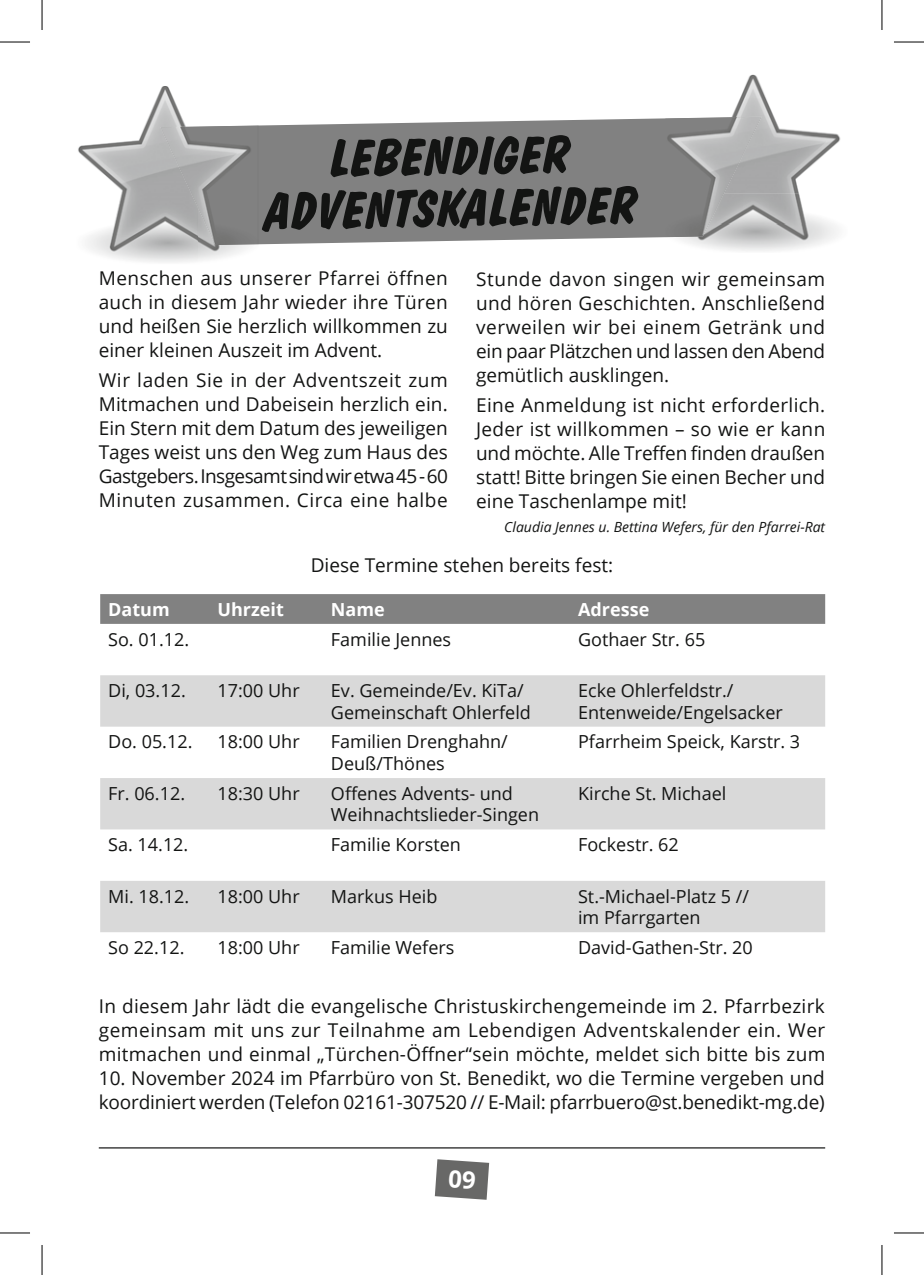
<style>
.page{position:relative;width:924px;height:1275px;background:#fff}
.page>*{position:absolute;margin:0;border:0;box-sizing:border-box;transform-origin:0 0}
.t1{font:700 52px/52px "Dom Diagonal BT";color:#131413;text-align:center}
.t2{font:19px/24px "Open Sans";color:#131413;text-align:justify}
.t3{font:18px/21.6px "Open Sans";color:#131413}
.t4{font:700 18px "Open Sans";color:#fff}
.t5{font:italic 14px "Open Sans";color:#131413}
</style>
<div class="page">
<hr style="left:99px;top:1147px;width:725px;height:1px;background:#131413">
<svg style="left:259px;top:118px;width:406px;height:127px;background:#898989"></svg>
<img style="left:78px;top:86px;width:120px;height:176px">
<img style="left:198px;top:245px;width:51px;height:16px">
<img style="left:160px;top:125px;width:99px;height:120px">
<img style="left:665px;top:75px;width:176px;height:176px">
<img style="left:665px;top:117px;width:96px;height:120px">
<div style="left:100px;top:594px;width:724px;height:30px;background:#818181"></div>
<svg style="left:100px;top:675px;width:724px;height:257px;fill:#d9d9d9"></svg>
<hr style="left:0;top:42px;width:30px;height:1px;background:#000">
<hr style="left:893px;top:42px;width:30px;height:1px;background:#000">
<hr style="left:0;top:1232px;width:30px;height:1px;background:#000">
<hr style="left:893px;top:1232px;width:30px;height:1px;background:#000">
<hr style="left:42px;top:0;width:1px;height:30px;background:#000">
<hr style="left:42px;top:1245px;width:1px;height:30px;background:#000">
<hr style="left:881px;top:0;width:1px;height:30px;background:#000">
<hr style="left:881px;top:1245px;width:1px;height:30px;background:#000">
<svg style="left:434px;top:1159px;width:55px;height:40px;background:#7b7b7a"></svg>
<h1 class="t1" style="left:263px;top:133px;width:374px;rotate:-1deg">LEBENDIGER<br>ADVENTSKALENDER</h1>
<p class="t2" style="left:99px;top:266px;width:350px">Menschen aus unserer Pfarrei öffnen auch in diesem Jahr wieder ihre Türen und heißen Sie herzlich willkommen zu einer kleinen Auszeit im Advent.</p>
<p class="t2" style="left:99px;top:367px;width:350px">Wir laden Sie in der Adventszeit zum Mitmachen und Dabeisein herzlich ein.<br>Ein Stern mit dem Datum des jeweiligen Tages weist uns den Weg zum Haus des Gastgebers. Insgesamt sind wir etwa 45 - 60<br>Minuten zusammen. Circa eine halbe</p>
<p class="t2" style="left:476px;top:267px;width:350px">Stunde davon singen wir gemeinsam und hören Geschichten. Anschließend verweilen wir bei einem Getränk und ein paar Plätzchen und lassen den Abend gemütlich ausklingen.</p>
<p class="t2" style="left:476px;top:392px;width:350px">Eine Anmeldung ist nicht erforderlich.<br>Jeder ist willkommen – so wie er kann und möchte. Alle Treffen finden draußen statt! Bitte bringen Sie einen Becher und eine Taschenlampe mit!</p>
<p class="t5" style="left:504px;top:517px;width:322px">Claudia Jennes u. Bettina Wefers, für den Pfarrei-Rat</p>
<p class="t2" style="left:310px;top:552px;width:304px">Diese Termine stehen bereits fest:</p>
<p class="t4" style="left:108px;top:596px;width:63px">Datum</p>
<p class="t4" style="left:217px;top:596px;width:68px">Uhrzeit</p>
<p class="t4" style="left:331px;top:596px;width:55px">Name</p>
<p class="t4" style="left:578px;top:596px;width:73px">Adresse</p>
<p class="t3" style="left:108px;top:628px;width:82px">So. 01.12.</p>
<p class="t3" style="left:331px;top:628px;width:122px">Familie Jennes</p>
<p class="t3" style="left:578px;top:628px;width:129px">Gothaer Str. 65</p>
<p class="t3" style="left:108px;top:679px;width:79px">Di, 03.12.</p>
<p class="t3" style="left:217px;top:679px;width:84px">17:00 Uhr</p>
<p class="t3" style="left:331px;top:679px;width:201px">Ev. Gemeinde/Ev. KiTa/<br>Gemeinschaft Ohlerfeld</p>
<p class="t3" style="left:578px;top:679px;width:206px">Ecke Ohlerfeldstr./<br>Entenweide/Engelsacker</p>
<p class="t3" style="left:108px;top:730px;width:86px">Do. 05.12.</p>
<p class="t3" style="left:217px;top:730px;width:84px">18:00 Uhr</p>
<p class="t3" style="left:331px;top:730px;width:178px">Familien Drenghahn/<br>Deuß/Thönes</p>
<p class="t3" style="left:578px;top:730px;width:223px">Pfarrheim Speick, Karstr. 3</p>
<p class="t3" style="left:108px;top:782px;width:78px">Fr. 06.12.</p>
<p class="t3" style="left:217px;top:782px;width:84px">18:30 Uhr</p>
<p class="t3" style="left:331px;top:782px;width:209px">Offenes Advents- und<br>Weihnachtslieder-Singen</p>
<p class="t3" style="left:578px;top:782px;width:150px">Kirche St. Michael</p>
<p class="t3" style="left:108px;top:833px;width:82px">Sa. 14.12.</p>
<p class="t3" style="left:331px;top:833px;width:131px">Familie Korsten</p>
<p class="t3" style="left:578px;top:833px;width:102px">Fockestr. 62</p>
<p class="t3" style="left:108px;top:885px;width:83px">Mi. 18.12.</p>
<p class="t3" style="left:217px;top:885px;width:84px">18:00 Uhr</p>
<p class="t3" style="left:331px;top:885px;width:108px">Markus Heib</p>
<p class="t3" style="left:578px;top:885px;width:172px">St.-Michael-Platz 5 // im Pfarrgarten</p>
<p class="t3" style="left:108px;top:936px;width:78px">So 22.12.</p>
<p class="t3" style="left:217px;top:936px;width:84px">18:00 Uhr</p>
<p class="t3" style="left:331px;top:936px;width:125px">Familie Wefers</p>
<p class="t3" style="left:578px;top:936px;width:176px">David-Gathen-Str. 20</p>
<p class="t2" style="left:99px;top:993px;width:727px">In diesem Jahr lädt die evangelische Christuskirchengemeinde im 2. Pfarrbezirk gemeinsam mit uns zur Teilnahme am Lebendigen Adventskalender ein. Wer mitmachen und einmal „Türchen-Öffner“sein möchte, meldet sich bitte bis zum</p>
<p class="t2" style="left:99px;top:1065px;width:727px">10. November 2024 im Pfarrbüro von St. Benedikt, wo die Termine vergeben und koordiniert werden (Telefon 02161-307520 // E-Mail: pfarrbuero@st.benedikt-mg.de)</p>
</div>
